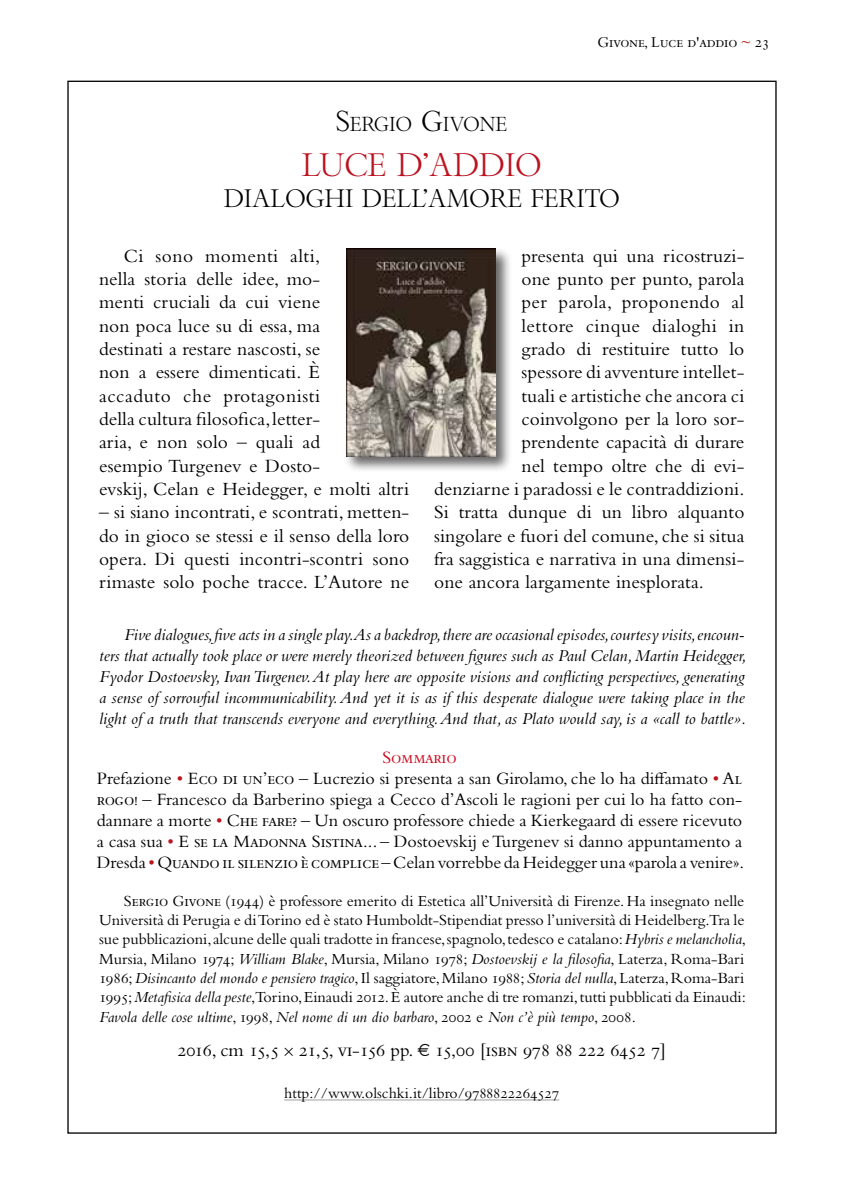
<style>
.page{position:relative;width:844px;height:1191px;background:#fff}
.page>*{position:absolute;margin:0;border:0;box-sizing:border-box;transform-origin:0 0}
.t1{font:31.5px "Bembo Titling MT Std";color:#bb1320}
.t2{font:24.5px "Bembo Titling MT Std";color:#000}
.t3{font:19.6px "Bembo Titling MT Std";color:#000}
.t4{font:19.43px/23.3px "Bembo Std";letter-spacing:.005em;color:#000}
.t5{font:19.25px "Bembo Std";letter-spacing:-.02em;color:#000}
.t6{font:18.03px/21px "Bembo Std";color:#000;text-align:center}
.t7{font:italic 17.32px/21px "Bembo Std";color:#000;text-align:justify}
.t8{font:16.1px/19.2px "Bembo Std";color:#000;text-align:justify}
.t9{font:15.75px "Bembo Std";color:#000}
.t10{font:15.75px "Bembo Std";letter-spacing:-.02em;color:#000}
.s1{color:#ba2c1b}
.s2{font-size:28px}
.s3{color:#cd071e}
.s4{color:#bb1320}
.s5{font-style:italic}
.s6{font-family:"Bembo Cost"}
</style>
<div class="page">
<svg style="left:288px;top:1100px;width:15px;height:34px"></svg>
<div style="left:344px;top:246px;width:168px;height:227px;background:#000;opacity:.6"></div>
<img style="left:346px;top:249px;width:149px;height:207px">
<hr style="left:284px;top:1099px;width:275px;height:1px;background:#9c9e9f">
<p class="t10" style="left:597px;top:33px;width:174px">Givone, Luce d'addio <span class="s1">~</span> 23</p>
<p class="t3" style="left:336px;top:112px;width:173px"><span class="s2">S</span>ERGIO <span class="s2">G</span>IVONE</p>
<h1 class="t1" style="left:302px;top:145px;width:241px">LUCE D’ADDIO</h1>
<p class="t2" style="left:224px;top:183px;width:397px">DIALOGHI DELL’AMORE FERITO</p>
<p class="t4" style="left:99px;top:244px;width:312px;text-indent:25px">Ci sono momenti alti,<br>nella storia delle idee, mo-<br>menti cruciali da cui viene<br>non poca luce su di essa, ma<br>destinati a restare nascosti, se<br>non a essere dimenticati. È<br>accaduto che protagonisti<br>della cultura filosofica, letter-<br>aria, e non solo – quali ad<br>esempio Turgenev e Dosto-<br>evskij, Celan e Heidegger, e molti altri</p>
<p class="t4" style="left:99px;top:500px;width:312px;text-align:justify">– si siano incontrati, e scontrati, metten&shy;do in gioco se stessi e il senso della loro opera. Di questi incontri-scontri sono rimaste solo poche tracce. L’Autore ne</p>
<p class="t4" style="left:521px;top:244px;width:224px">presenta qui una ricostruzi-</p>
<p class="t4" style="left:521px;top:267px;width:224px">one punto per punto, parola</p>
<p class="t4" style="left:521px;top:290px;width:224px">per parola, proponendo al</p>
<p class="t4" style="left:521px;top:314px;width:224px">lettore cinque dialoghi in</p>
<p class="t4" style="left:521px;top:337px;width:224px">grado di restituire tutto lo</p>
<p class="t4" style="left:521px;top:360px;width:224px">spessore di avventure intellet-</p>
<p class="t4" style="left:521px;top:384px;width:224px">tuali e artistiche che ancora ci</p>
<p class="t4" style="left:521px;top:407px;width:224px">coinvolgono per la loro sor-</p>
<p class="t4" style="left:521px;top:430px;width:224px">prendente capacità di durare</p>
<p class="t4" style="left:521px;top:453px;width:224px">nel tempo oltre che di evi-</p>
<p class="t4" style="left:434px;top:477px;width:312px">denziarne i paradossi e le contraddizioni.</p>
<p class="t4" style="left:434px;top:500px;width:312px">Si tratta dunque di un libro alquanto</p>
<p class="t4" style="left:434px;top:523px;width:312px">singolare e fuori del comune, che si situa</p>
<p class="t4" style="left:434px;top:547px;width:312px">fra saggistica e narrativa in una dimensi-</p>
<p class="t4" style="left:434px;top:570px;width:271px">one ancora largamente inesplorata.</p>
<p class="t7" style="left:99px;top:624px;width:648px;text-indent:25px">Five dialogues, five acts in a single play. As a backdrop, there are occasional episodes, courtesy visits, encoun&shy;ters that actually took place or were merely theorized between figures such as Paul Celan, Martin Heidegger, Fyodor Dostoevsky, Ivan Turgenev. At play here are opposite visions and conflicting perspectives, generating a sense of sorrowful incommunicability. And yet it is as if this desperate dialogue were taking place in the light of a truth that transcends everyone and everything. And that, as Plato would say, is a «call to battle».</p>
<p class="t6" style="left:97px;top:746px;width:648px"><span class="s3">Sommario<br></span>Prefazione <span class="s4">•</span> Eco di un’eco – Lucrezio si presenta a san Girolamo, che lo ha diffamato <span class="s4">•</span> Al rogo! – Francesco da Barberino spiega a Cecco d’Ascoli le ragioni per cui lo ha fatto con&shy;dannare a morte <span class="s4">•</span> Che fare? – Un oscuro professore chiede a Kierkegaard di essere ricevuto a casa sua <span class="s4">•</span> E se la Madonna Sistina... – Dostoevskij e Turgenev si danno appuntamento a Dresda <span class="s4">•</span> Quando il silenzio è complice – Celan vorrebbe da Heidegger una «parola a venire».</p>
<p class="t8" style="left:99px;top:890px;width:648px;text-indent:25px">Sergio Givone (1944) è professore emerito di Estetica all’Università di Firenze. Ha insegnato nelle Università di Perugia e di Torino ed è stato Humboldt-Stipendiat presso l’università di Heidelberg.Tra le sue pubblicazioni, alcune delle quali tradotte in francese, spagnolo, tedesco e catalano: <span class="s5">Hybris e melancholia</span>, Mursia, Milano 1974; <span class="s5">William Blake</span>, Mursia, Milano 1978; <span class="s5">Dostoevskij e la filosofia</span>, Laterza, Roma-Bari 1986; <span class="s5">Disincanto del mondo e pensiero tragico</span>, Il saggiatore, Milano 1988; <span class="s5">Storia del nulla</span>, Laterza, Roma-Bari 1995; <span class="s5">Metafisica della peste</span>,Torino, Einaudi 2012. È autore anche di tre romanzi, tutti pubblicati da Einaudi:<br><span class="s5">Favola delle cose ultime</span>, 1998, <span class="s5">Nel nome di un dio barbaro</span>, 2002 e <span class="s5">Non c’è più tempo</span>, 2008.</p>
<p class="t5" style="left:177px;top:1039px;width:490px">2016, cm 15,5 <span class="s6">¥</span> 21,5, vi-156 pp. <span class="s6">√</span> 15,00 [isbn 978 88 222 6452 7]</p>
<p class="t9" style="left:284px;top:1084px;width:276px">http://www.olschki.it/libro/9788822264527</p>
</div>
